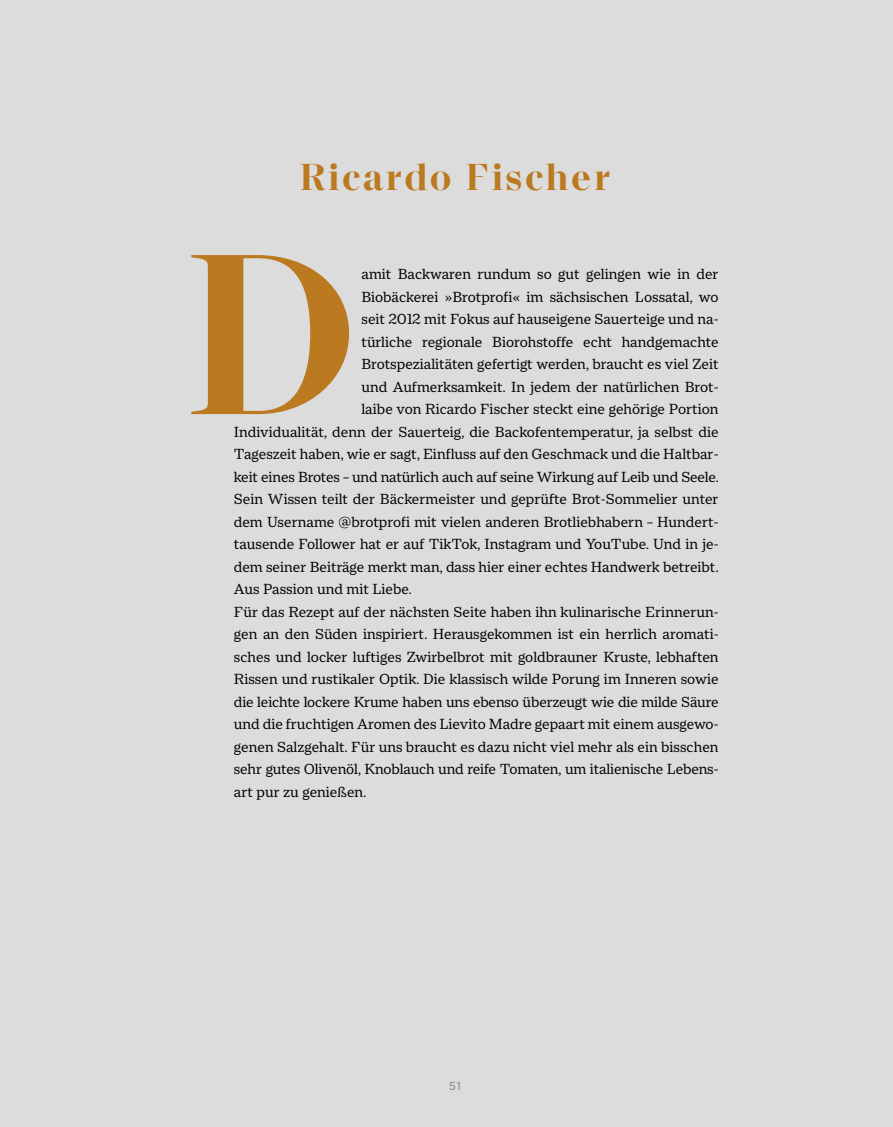
<style>
.page{position:relative;width:893px;height:1127px;background:#dcdcdc}
.page>*{position:absolute;margin:0;border:0;box-sizing:border-box;transform-origin:0 0}
.t1{font:700 246.45px "Macklin Display";color:#bb7920}
.t2{font:700 40.5px "Macklin Display";letter-spacing:.06em;color:#bb7920}
.t3{font:15.75px "Macklin Text";color:#000}
.t4{font:500 12.75px "Macklin Sans";color:#969696}
</style>
<div class="page">
<h2 class="t2" style="left:299px;top:163px;width:313px">Ricardo Fischer</h2>
<h1 class="t1" style="left:183px;top:252px;width:178px">D</h1>
<p class="t3" style="left:361px;top:267px;width:359px">amit Backwaren rundum so gut gelingen wie in der</p>
<p class="t3" style="left:361px;top:290px;width:359px">Biobäckerei »Brotprofi« im sächsischen Lossatal, wo</p>
<p class="t3" style="left:361px;top:312px;width:359px">seit 2012 mit Fokus auf hauseigene Sauerteige und na-</p>
<p class="t3" style="left:361px;top:335px;width:359px">türliche regionale Biorohstoffe echt handgemachte</p>
<p class="t3" style="left:361px;top:357px;width:359px">Brotspezialitäten gefertigt werden, braucht es viel Zeit</p>
<p class="t3" style="left:361px;top:380px;width:359px">und Aufmerksamkeit. In jedem der natürlichen Brot-</p>
<p class="t3" style="left:361px;top:402px;width:359px">laibe von Ricardo Fischer steckt eine gehörige Portion</p>
<p class="t3" style="left:234px;top:425px;width:486px">Individualität, denn der Sauerteig, die Backofentemperatur, ja selbst die</p>
<p class="t3" style="left:234px;top:447px;width:486px">Tageszeit haben, wie er sagt, Einfluss auf den Geschmack und die Haltbar-</p>
<p class="t3" style="left:234px;top:470px;width:486px">keit eines Brotes – und natürlich auch auf seine Wirkung auf Leib und Seele.</p>
<p class="t3" style="left:234px;top:492px;width:486px">Sein Wissen teilt der Bäckermeister und geprüfte Brot-Sommelier unter</p>
<p class="t3" style="left:234px;top:515px;width:486px">dem Username @brotprofi mit vielen anderen Brotliebhabern – Hundert-</p>
<p class="t3" style="left:234px;top:537px;width:486px">tausende Follower hat er auf TikTok, Instagram und YouTube. Und in je-</p>
<p class="t3" style="left:234px;top:560px;width:486px">dem seiner Beiträge merkt man, dass hier einer echtes Handwerk betreibt.</p>
<p class="t3" style="left:234px;top:582px;width:179px">Aus Passion und mit Liebe.</p>
<p class="t3" style="left:234px;top:605px;width:486px">Für das Rezept auf der nächsten Seite haben ihn kulinarische Erinnerun-</p>
<p class="t3" style="left:234px;top:627px;width:486px">gen an den Süden inspiriert. Herausgekommen ist ein herrlich aromati-</p>
<p class="t3" style="left:234px;top:650px;width:486px">sches und locker luftiges Zwirbelbrot mit goldbrauner Kruste, lebhaften</p>
<p class="t3" style="left:234px;top:672px;width:486px">Rissen und rustikaler Optik. Die klassisch wilde Porung im Inneren sowie</p>
<p class="t3" style="left:234px;top:695px;width:486px">die leichte lockere Krume haben uns ebenso überzeugt wie die milde Säure</p>
<p class="t3" style="left:234px;top:717px;width:486px">und die fruchtigen Aromen des Lievito Madre gepaart mit einem ausgewo-</p>
<p class="t3" style="left:234px;top:740px;width:486px">genen Salzgehalt. Für uns braucht es dazu nicht viel mehr als ein bisschen</p>
<p class="t3" style="left:234px;top:762px;width:486px">sehr gutes Olivenöl, Knoblauch und reife Tomaten, um italienische Lebens-</p>
<p class="t3" style="left:234px;top:785px;width:134px">art pur zu genießen.</p>
<p class="t4" style="left:449px;top:1081px;width:13px">51</p>
</div>
